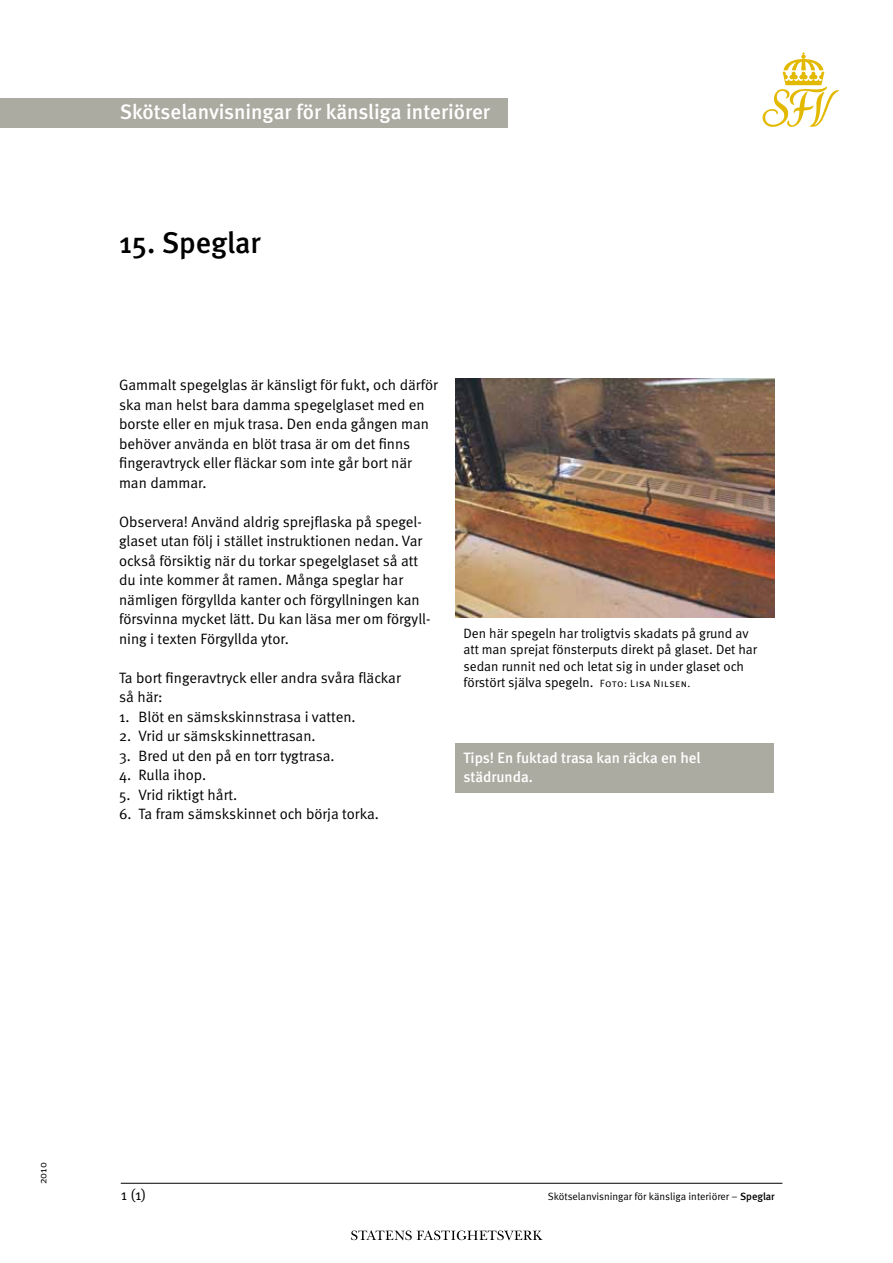
<style>
.page{position:relative;width:893px;height:1263px;background:#fff}
.page>*{position:absolute;margin:0;border:0;box-sizing:border-box;transform-origin:0 0}
.t1{font:500 30px "Meta";color:#000}
.t2{font:500 21px "Meta";color:#fff}
.t3{font:15px/19.5px "Meta Normal";color:#000}
.t4{font:500 15px/19.5px "Meta";color:#fff}
.t5{font:13.5px/16.5px "Meta Normal";color:#000}
.t6{font:10.5px "Meta Normal";color:#000}
.s1{font-family:"Meta Normal Caps";font-size:10.5px}
.s2{font-family:"Meta";font-weight:500}
</style>
<div class="page">
<div style="left:0;top:98px;width:508px;height:30px;background:#acaba1"></div>
<svg style="left:763px;top:52px;width:76px;height:75px"></svg>
<svg style="left:351px;top:1230px;width:191px;height:10px"></svg>
<hr style="left:121px;top:1183px;width:661px;height:1px;background:#000">
<img style="left:455px;top:378px;width:319px;height:240px">
<div style="left:455px;top:743px;width:319px;height:50px;background:#acaba1"></div>
<h2 class="t2" style="left:120px;top:99px;width:372px">Skötselanvisningar för känsliga interiörer</h2>
<h1 class="t1" style="left:119px;top:225px;width:143px">15. Speglar</h1>
<p class="t3" style="left:119px;top:375px;width:320px">Gammalt spegelglas är känsligt för fukt, och därför ska man helst bara damma spegelglaset med en borste eller en mjuk trasa. Den enda gången man behöver använda en blöt trasa är om det finns fingeravtryck eller fläckar som inte går bort när man dammar.</p>
<p class="t3" style="left:119px;top:512px;width:313px">Observera! Använd aldrig sprejflaska på spegel&shy;glaset utan följ i stället instruktionen nedan. Var också försiktig när du torkar spegelglaset så att du inte kommer åt ramen. Många speglar har nämligen förgyllda kanter och förgyllningen kan försvinna mycket lätt. Du kan läsa mer om förgyll&shy;ning i texten Förgyllda ytor.</p>
<p class="t3" style="left:119px;top:668px;width:283px">Ta bort fingeravtryck eller andra svåra fläckar så här:</p>
<p class="t3" style="left:119px;top:707px;width:238px">1. Blöt en sämskskinnstrasa i vatten.</p>
<p class="t3" style="left:119px;top:726px;width:198px">2. Vrid ur sämskskinnettrasan.</p>
<p class="t3" style="left:119px;top:746px;width:217px">3. Bred ut den på en torr tygtrasa.</p>
<p class="t3" style="left:119px;top:765px;width:89px">4. Rulla ihop.</p>
<p class="t3" style="left:119px;top:785px;width:120px">5. Vrid riktigt hårt.</p>
<p class="t3" style="left:119px;top:804px;width:261px">6. Ta fram sämskskinnet och börja torka.</p>
<p class="t5" style="left:463px;top:625px;width:295px">Den här spegeln har troligtvis skadats på grund av att man sprejat fönsterputs direkt på glaset. Det har sedan runnit ned och letat sig in under glaset och förstört själva spegeln. <span class="s1">Foto: Lisa Nilsen.</span></p>
<p class="t4" style="left:463px;top:747px;width:239px">Tips! En fuktad trasa kan räcka en hel städrunda.</p>
<p class="t6" style="left:37px;top:1184px;width:24px;rotate:-90deg">2010</p>
<p class="t3" style="left:121px;top:1185px;width:27px">1 (1)</p>
<p class="t6" style="left:548px;top:1191px;width:229px">Skötselanvisningar för känsliga interiörer – <span class="s2">Speglar</span></p>
</div>
